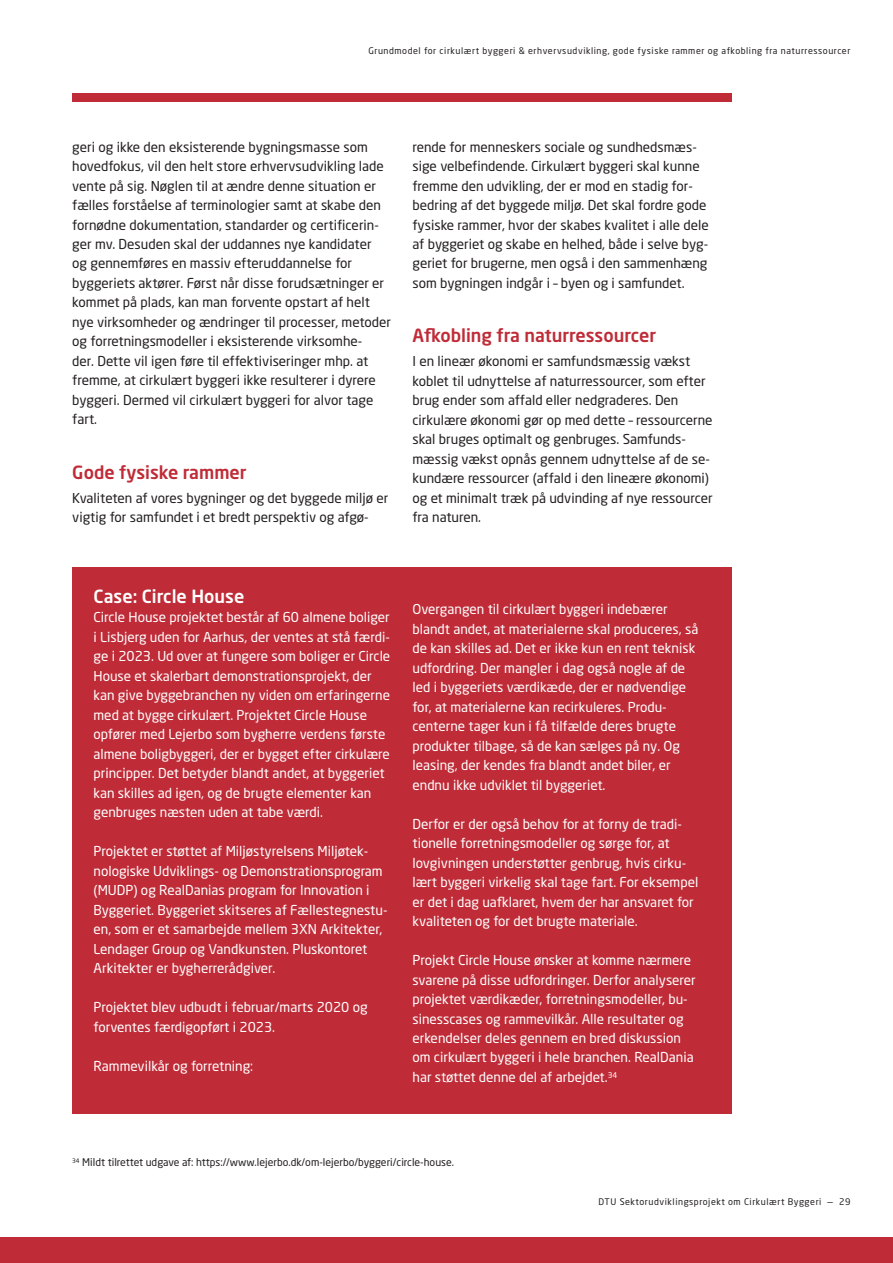
<style>
.page{position:relative;width:893px;height:1263px;background:#fff}
.page>*{position:absolute;margin:0;border:0;box-sizing:border-box;transform-origin:0 0}
.t1{font:500 18px "Neo Sans Std";color:#bf2b37}
.t2{font:500 18px "Neo Sans Std";color:#fff}
.t3{font:13.5px/19.5px "Neo Sans Std";color:#fff}
.t4{font:13.5px/19.5px "Neo Sans Pro";color:#231f20}
.t5{font:10.5px "Neo Sans Std";color:#231f20}
.t6{font:9px "Neo Sans Pro";letter-spacing:.06em;color:#231f20}
</style>
<div class="page">
<div style="left:72px;top:94px;width:659px;height:8px;background:#bf2b37"></div>
<div style="left:72px;top:568px;width:659px;height:546px;background:#bf2b37"></div>
<div style="left:0;top:1237px;width:893px;height:26px;background:#bf2b37"></div>
<p class="t6" style="left:368px;top:45px;width:484px">Grundmodel for cirkulært byggeri &amp; erhvervsudvikling, gode fysiske rammer og afkobling fra naturressourcer</p>
<p class="t4" style="left:72px;top:137px;width:320px">geri og ikke den eksisterende bygningsmasse som hovedfokus, vil den helt store erhvervsudvikling lade vente på sig. Nøglen til at ændre denne situation er fælles forståelse af terminologier samt at skabe den fornødne dokumentation, standarder og certificerin&shy;ger mv. Desuden skal der uddannes nye kandidater<br>og gennemføres en massiv efteruddannelse for byggeriets aktører. Først når disse forudsætninger er kommet på plads, kan man forvente opstart af helt nye virksomheder og ændringer til processer, metoder og forretningsmodeller i eksisterende virksomhe-<br>der. Dette vil igen føre til effektiviseringer mhp. at fremme, at cirkulært byggeri ikke resulterer i dyrere byggeri. Dermed vil cirkulært byggeri for alvor tage fart.</p>
<h1 class="t1" style="left:72px;top:461px;width:176px">Gode fysiske rammer</h1>
<p class="t4" style="left:72px;top:488px;width:318px">Kvaliteten af vores bygninger og det byggede miljø er vigtig for samfundet i et bredt perspektiv og afgø-</p>
<p class="t4" style="left:412px;top:137px;width:298px">rende for menneskers sociale og sundhedsmæs&shy;sige velbefindende. Cirkulært byggeri skal kunne fremme den udvikling, der er mod en stadig for&shy;bedring af det byggede miljø. Det skal fordre gode fysiske rammer, hvor der skabes kvalitet i alle dele af byggeriet og skabe en helhed, både i selve byg&shy;geriet for brugerne, men også i den sammenhæng som bygningen indgår i – byen og i samfundet.</p>
<h1 class="t1" style="left:412px;top:324px;width:245px">Afkobling fra naturressourcer</h1>
<p class="t4" style="left:412px;top:351px;width:302px">I en lineær økonomi er samfundsmæssig vækst koblet til udnyttelse af naturressourcer, som efter brug ender som affald eller nedgraderes. Den cirkulære økonomi gør op med dette – ressourcerne skal bruges optimalt og genbruges. Samfunds&shy;mæssig vækst opnås gennem udnyttelse af de se&shy;kundære ressourcer (affald i den lineære økonomi) og et minimalt træk på udvinding af nye ressourcer fra naturen.</p>
<h1 class="t2" style="left:94px;top:585px;width:152px">Case: Circle House</h1>
<p class="t3" style="left:94px;top:607px;width:298px">Circle House projektet består af 60 almene boliger i Lisbjerg uden for Aarhus, der ventes at stå færdi&shy;ge i 2023. Ud over at fungere som boliger er Circle House et skalerbart demonstrationsprojekt, der kan give byggebranchen ny viden om erfaringerne med at bygge cirkulært. Projektet Circle House opfører med Lejerbo som bygherre verdens første almene boligbyggeri, der er bygget efter cirkulære principper. Det betyder blandt andet, at byggeriet kan skilles ad igen, og de brugte elementer kan genbruges næsten uden at tabe værdi.</p>
<p class="t3" style="left:94px;top:841px;width:295px">Projektet er støttet af Miljøstyrelsens Miljøtek&shy;nologiske Udviklings- og Demonstrationsprogram (MUDP) og RealDanias program for Innovation i Byggeriet. Byggeriet skitseres af Fællestegnestu&shy;en, som er et samarbejde mellem 3XN Arkitekter, Lendager Group og Vandkunsten. Pluskontoret Arkitekter er bygherrerådgiver.</p>
<p class="t3" style="left:94px;top:997px;width:276px">Projektet blev udbudt i februar/marts 2020 og forventes færdigopført i 2023.</p>
<p class="t3" style="left:94px;top:1056px;width:161px">Rammevilkår og forretning:</p>
<p class="t3" style="left:412px;top:599px;width:287px">Overgangen til cirkulært byggeri indebærer blandt andet, at materialerne skal produceres, så de kan skilles ad. Det er ikke kun en rent teknisk udfordring. Der mangler i dag også nogle af de led i byggeriets værdikæde, der er nødvendige for, at materialerne kan recirkuleres. Produ&shy;centerne tager kun i få tilfælde deres brugte produkter tilbage, så de kan sælges på ny. Og leasing, der kendes fra blandt andet biler, er endnu ikke udviklet til byggeriet.</p>
<p class="t3" style="left:412px;top:814px;width:287px">Derfor er der også behov for at forny de tradi&shy;tionelle forretningsmodeller og sørge for, at lovgivningen understøtter genbrug, hvis cirku&shy;lært byggeri virkelig skal tage fart. For eksempel er det i dag uafklaret, hvem der har ansvaret for kvaliteten og for det brugte materiale.</p>
<p class="t3" style="left:412px;top:950px;width:285px">Projekt Circle House ønsker at komme nærmere svarene på disse udfordringer. Derfor analyserer projektet værdikæder, forretningsmodeller, bu&shy;sinesscases og rammevilkår. Alle resultater og erkendelser deles gennem en bred diskussion om cirkulært byggeri i hele branchen. RealDania har støttet denne del af arbejdet.<sup>34</sup></p>
<p class="t5" style="left:72px;top:1156px;width:383px"><sup>34</sup> Mildt tilrettet udgave af: https://www.lejerbo.dk/om-lejerbo/byggeri/circle-house.</p>
<p class="t6" style="left:599px;top:1196px;width:253px">DTU Sektorudviklingsprojekt om Cirkulært Byggeri — 29</p>
</div>
